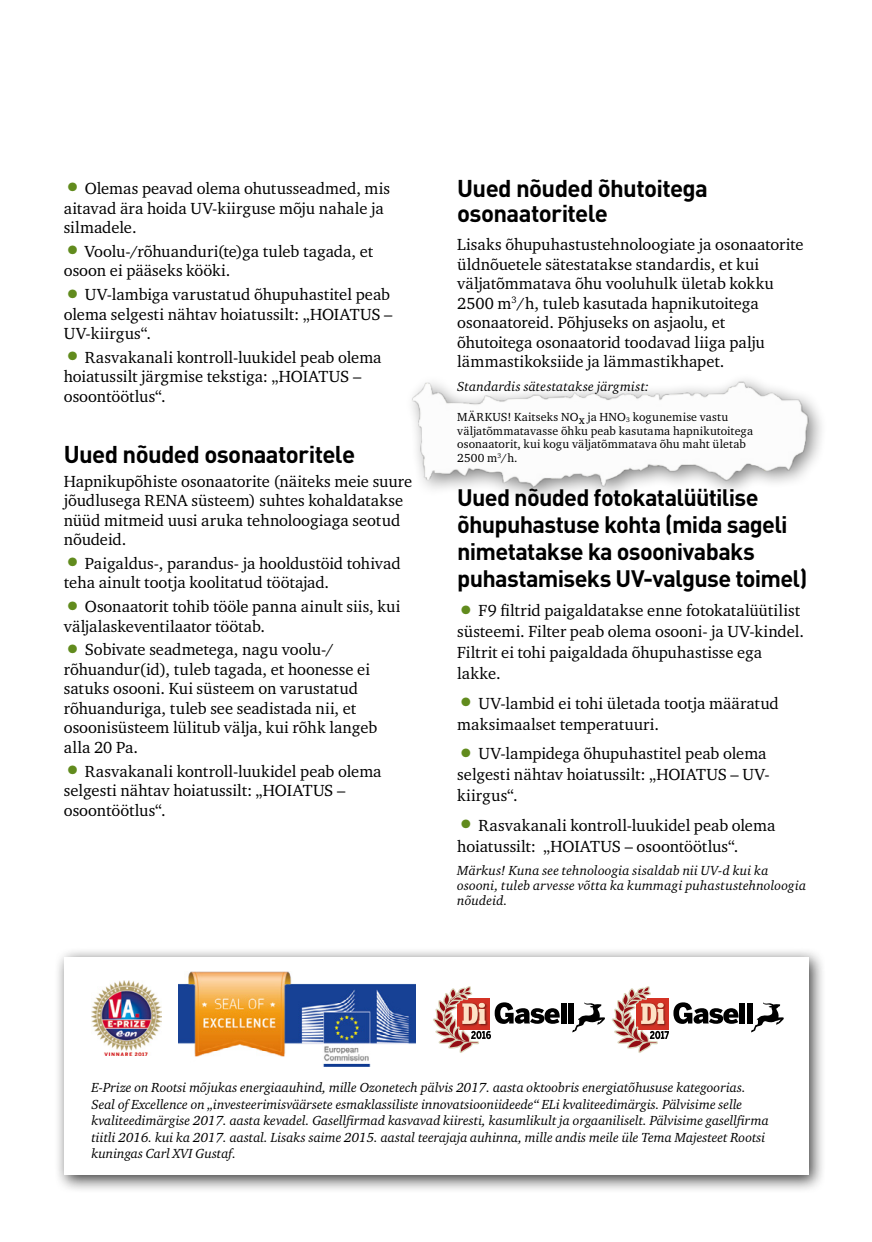
<style>
.page{position:relative;width:872px;height:1242px;background:#fff}
.page>*{position:absolute;margin:0;border:0;box-sizing:border-box;transform-origin:0 0}
.t1{font:700 24px/25.5px "DIN Pro";letter-spacing:-.03em;color:#000}
.t2{font:700 23.55px/27px "DIN Pro";letter-spacing:-.03em;color:#000}
.t3{font:16.5px/19.5px "Charter ITC Pro";color:#000}
.t4{font:italic 13.5px/16.5px "Charter ITC Pro";color:#000}
.t5{font:12px/13.5px "Charter ITC Pro";letter-spacing:.015em;color:#000}
.s1{font-size:30px;color:#618b1d}
.s2{font-size:6.9px}
</style>
<div class="page">
<img style="left:411px;top:379px;width:411px;height:119px">
<div style="left:54px;top:947px;width:772px;height:245px;background:#000;opacity:.75"></div>
<div style="left:64px;top:957px;width:744px;height:217px;background:#fff"></div>
<div style="left:739px;top:1002px;width:6px;height:21px;background:#000"></div>
<div style="left:747px;top:1002px;width:6px;height:21px;background:#000"></div>
<svg style="left:751px;top:1002px;width:32px;height:30px"></svg>
<svg style="left:611px;top:986px;width:127px;height:67px"></svg>
<img style="left:91px;top:980px;width:71px;height:75px">
<img style="left:179px;top:972px;width:237px;height:94px">
<div style="left:561px;top:1002px;width:5px;height:21px;background:#000"></div>
<div style="left:568px;top:1002px;width:6px;height:21px;background:#000"></div>
<svg style="left:572px;top:1002px;width:33px;height:30px"></svg>
<svg style="left:433px;top:986px;width:126px;height:67px"></svg>
<p class="t3" style="left:64px;top:178px;width:328px"><span class="s1">•</span> Olemas peavad olema ohutusseadmed, mis aitavad ära hoida UV-kiirguse mõju nahale ja silmadele.</p>
<p class="t3" style="left:64px;top:241px;width:311px"><span class="s1">•</span> Voolu-/rõhuanduri(te)ga tuleb tagada, et osoon ei pääseks kööki.</p>
<p class="t3" style="left:64px;top:284px;width:330px"><span class="s1">•</span> UV-lambiga varustatud õhupuhastitel peab olema selgesti nähtav hoiatussilt: „HOIATUS –<br>UV-kiirgus“.</p>
<p class="t3" style="left:64px;top:347px;width:319px"><span class="s1">•</span> Rasvakanali kontroll-luukidel peab olema hoiatussilt järgmise tekstiga: „HOIATUS – osoontöötlus“.</p>
<h1 class="t1" style="left:64px;top:440px;width:293px">Uued nõuded osonaatoritele</h1>
<p class="t3" style="left:64px;top:471px;width:350px">Hapnikupõhiste osonaatorite (näiteks meie suure jõudlusega RENA süsteem) suhtes kohaldatakse nüüd mitmeid uusi aruka tehnoloogiaga seotud nõudeid.</p>
<p class="t3" style="left:64px;top:553px;width:338px"><span class="s1">•</span> Paigaldus-, parandus- ja hooldustöid tohivad teha ainult tootja koolitatud töötajad.</p>
<p class="t3" style="left:64px;top:596px;width:338px"><span class="s1">•</span> Osonaatorit tohib tööle panna ainult siis, kui väljalaskeventilaator töötab.</p>
<p class="t3" style="left:64px;top:640px;width:315px"><span class="s1">•</span> Sobivate seadmetega, nagu voolu-/ rõhuandur(id), tuleb tagada, et hoonesse ei satuks osooni. Kui süsteem on varustatud rõhuanduriga, tuleb see seadistada nii, et osoonisüsteem lülitub välja, kui rõhk langeb alla 20 Pa.</p>
<p class="t3" style="left:64px;top:761px;width:319px"><span class="s1">•</span> Rasvakanali kontroll-luukidel peab olema selgesti nähtav hoiatussilt: „HOIATUS – osoontöötlus“.</p>
<h1 class="t1" style="left:457px;top:174px;width:252px">Uued nõuded õhutoitega osonaatoritele</h1>
<p class="t3" style="left:457px;top:234px;width:348px">Lisaks õhupuhastustehnoloogiate ja osonaatorite üldnõuetele sätestatakse standardis, et kui väljatõmmatava õhu vooluhulk ületab kokku 2500 m<sup>3</sup>/h, tuleb kasutada hapnikutoitega osonaatoreid. Põhjuseks on asjaolu, et õhutoitega osonaatorid toodavad liiga palju lämmastikoksiide ja lämmastikhapet.</p>
<p class="t4" style="left:457px;top:378px;width:193px">Standardis sätestatakse järgmist:</p>
<p class="t5" style="left:457px;top:410px;width:297px">MÄRKUS! Kaitseks NOx ja HNO<span class="s2">3</span> kogunemise vastu väljatõmmatavasse õhku peab kasutama hapnikutoitega osonaatorit, kui kogu väljatõmmatava õhu maht ületab 2500 m<sup>3</sup>/h.</p>
<h2 class="t2" style="left:457px;top:482px;width:352px">Uued nõuded fotokatalüütilise õhupuhastuse kohta (mida sageli nimetatakse ka osoonivabaks puhastamiseks UV-valguse toimel)</h2>
<p class="t3" style="left:457px;top:600px;width:348px;line-height:21px"><span class="s1">•</span> F9 filtrid paigaldatakse enne fotokatalüütilist süsteemi. Filter peab olema osooni- ja UV-kindel.<br>Filtrit ei tohi paigaldada õhupuhastisse ega lakke.</p>
<p class="t3" style="left:457px;top:692px;width:323px;line-height:21px"><span class="s1">•</span> UV-lambid ei tohi ületada tootja määratud maksimaalset temperatuuri.</p>
<p class="t3" style="left:457px;top:743px;width:314px;line-height:21px"><span class="s1">•</span> UV-lampidega õhupuhastitel peab olema selgesti nähtav hoiatussilt: „HOIATUS – UV&shy;kiirgus“.</p>
<p class="t3" style="left:457px;top:814px;width:320px;line-height:21px"><span class="s1">•</span> Rasvakanali kontroll-luukidel peab olema hoiatussilt: „HOIATUS – osoontöötlus“.</p>
<p class="t4" style="left:457px;top:863px;width:350px;line-height:15px">Märkus! Kuna see tehnoloogia sisaldab nii UV-d kui ka osooni, tuleb arvesse võtta ka kummagi puhastustehnoloogia nõudeid.</p>
<p class="t4" style="left:91px;top:1079px;width:679px">E-Prize on Rootsi mõjukas energiaauhind, mille Ozonetech pälvis 2017. aasta oktoobris energiatõhususe kategoorias.<br>Seal of Excellence on „investeerimisväärsete esmaklassiliste innovatsiooniideede“ ELi kvaliteedimärgis. Pälvisime selle kvaliteedimärgise 2017. aasta kevadel. Gasellfirmad kasvavad kiiresti, kasumlikult ja orgaaniliselt. Pälvisime gasellfirma tiitli 2016. kui ka 2017. aastal. Lisaks saime 2015. aastal teerajaja auhinna, mille andis meile üle Tema Majesteet Rootsi kuningas Carl XVI Gustaf.</p>
</div>
